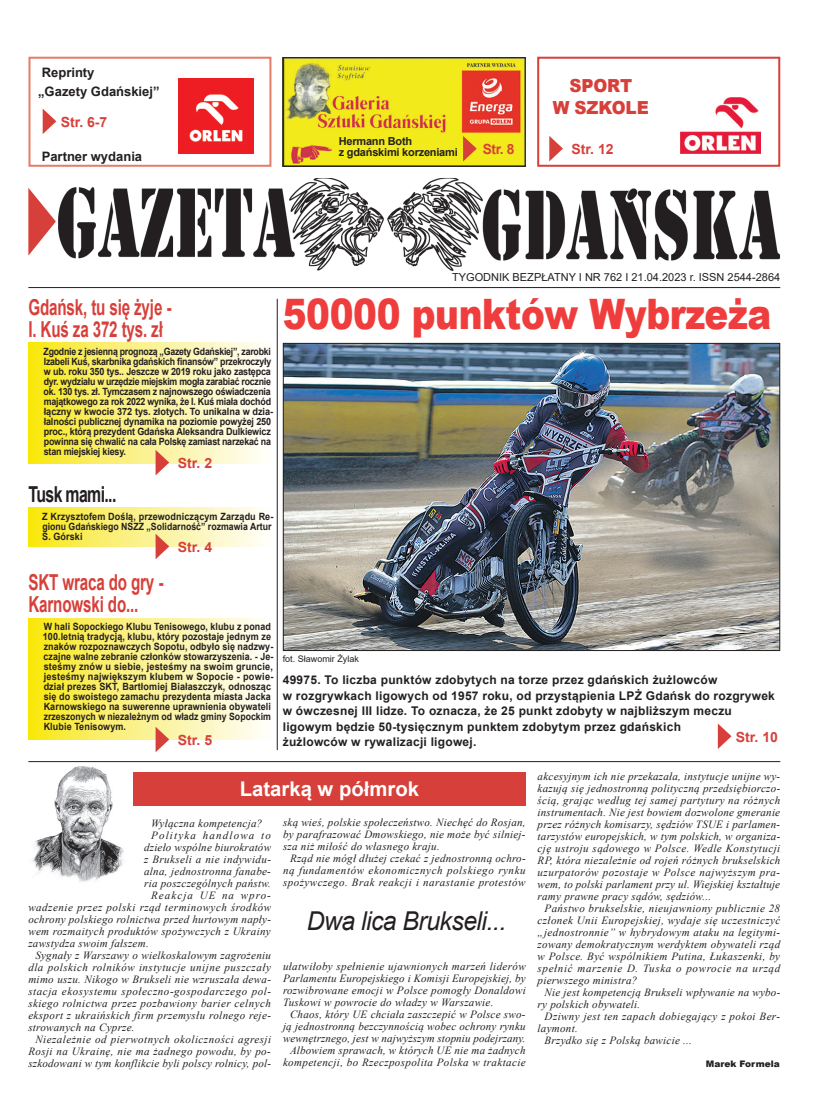
<style>
.page{position:relative;width:820px;height:1106px;background:#fff}
.page>*{position:absolute;margin:0;border:0;box-sizing:border-box;transform-origin:0 0}
.t1{font:900 42px "Arial";letter-spacing:-.01em;color:#ee3d3c;scale:.85 1}
.t2{font:italic 26px "Arial";letter-spacing:-.02em;color:#231f20;scale:.95 1}
.t3{font:700 22px/22px "Arial";letter-spacing:-.01em;color:#d7403a;scale:.69 1}
.t4{font:700 22px "Arial";letter-spacing:-.04em;color:#231f20;scale:.72 1}
.t5{font:700 20.3px "Arial";color:#fff}
.t6{font:900 18px/22px "Arial";letter-spacing:-.005em;color:#d7403a;text-align:center;scale:.93 1}
.t7{font:700 14px "Arial";color:#d7403a}
.t8{font:700 13px/19px "Arial";color:#231f20}
.t9{font:700 12px/15.5px "Arial";letter-spacing:.02em;color:#231f20}
.t10{font:italic 11px/12px "Times New Roman";letter-spacing:.025em;color:#231f20;text-align:justify}
.t11{font:italic 11px "Times New Roman";letter-spacing:.045em;color:#231f20}
.t12{font:11px "Arial";color:#231f20}
.t13{font:italic 11px "Times New Roman";letter-spacing:.05em;color:#231f20}
.t14{font:700 11px/11px "Arial";letter-spacing:-.02em;color:#231f20}
.t15{font:italic 11px "Times New Roman";letter-spacing:.105em;color:#231f20}
.t16{font:italic 11px "Times New Roman";letter-spacing:.1em;color:#231f20}
.t17{font:700 10px/10px "Arial";letter-spacing:-.02em;color:#231f20;scale:.88 1}
.t18{font:700 10px/10px "Arial";letter-spacing:.005em;color:#231f20;scale:.89 1}
.t19{font:700 10px/10px "Arial";letter-spacing:.005em;color:#231f20;scale:.9 1}
.t20{font:9px "Arial";color:#231f20}
.t21{font:900 9px "Arial";color:#231f20}
</style>
<div class="page">
<div style="left:28px;top:57px;width:243px;height:110px;border:2px solid #e47c68"></div>
<svg style="left:43px;top:109px;width:13px;height:25px"></svg>
<img style="left:179px;top:79px;width:74px;height:74px">
<img style="left:680px;top:98px;width:79px;height:55px">
<div style="left:537px;top:57px;width:243px;height:110px;border:2px solid #d7403a"></div>
<svg style="left:549px;top:136px;width:13px;height:25px"></svg>
<svg style="left:28px;top:188px;width:28px;height:68px"></svg>
<hr style="left:28px;top:287px;width:752px;height:1px;background:#231f20">
<img style="left:58px;top:178px;width:721px;height:93px">
<img style="left:283px;top:57px;width:242px;height:109px">
<svg style="left:463px;top:136px;width:13px;height:25px"></svg>
<hr style="left:28px;top:761px;width:752px;height:1px;background:#231f20">
<div style="left:133px;top:772px;width:392px;height:33px;background:#d7403a"></div>
<img style="left:32px;top:766px;width:92px;height:116px">
<img style="left:285px;top:345px;width:493px;height:304px">
<div style="left:283px;top:343px;width:497px;height:308px;border:1px solid #231f20"></div>
<svg style="left:717px;top:723px;width:14px;height:26px"></svg>
<hr style="left:276px;top:299px;width:1px;height:451px;background:#231f20">
<svg style="left:29px;top:508px;width:233px;height:38px;background:#fbf18b"></svg>
<svg style="left:28px;top:343px;width:234px;height:121px;background:#fbf18b"></svg>
<svg style="left:155px;top:450px;width:14px;height:25px"></svg>
<svg style="left:155px;top:533px;width:14px;height:26px"></svg>
<svg style="left:28px;top:618px;width:234px;height:121px;background:#fbf18b"></svg>
<svg style="left:155px;top:726px;width:14px;height:26px"></svg>
<p class="t8" style="left:38px;top:63px;width:123px">Reprinty<br>„Gazety Gdańskiej”</p>
<p class="t7" style="left:61px;top:112px;width:48px">Str. 6-7</p>
<p class="t8" style="left:42px;top:147px;width:102px">Partner wydania</p>
<p class="t14" style="left:338px;top:135px;width:120px">Hermann Both<br>z gdańskimi korzeniami</p>
<p class="t7" style="left:482px;top:139px;width:33px">Str. 8</p>
<h3 class="t6" style="left:552px;top:74px;width:105px">SPORT<br>W SZKOLE</h3>
<p class="t7" style="left:571px;top:139px;width:44px">Str. 12</p>
<h3 class="t3" style="left:28px;top:296px;width:209px">Gdańsk, tu się żyje -<br>I. Kuś za 372 tys. zł</h3>
<p class="t17" style="left:44px;top:347px;width:262px">Zgodnie z jesienną prognozą „Gazety Gdańskiej”, zarobki Izabeli Kuś, skarbnika gdańskich finansów” przekroczyły w ub. roku 350 tys.. Jeszcze w 2019 roku jako zastępca dyr. wydziału w urzędzie miejskim mogła zarabiać rocznie ok. 130 tys. zł. Tymczasem z najnowszego oświadczenia majątkowego za rok 2022 wynika, że I. Kuś miała dochód łączny w kwocie 372 tys. złotych. To unikalna w dzia&shy;łalności publicznej dynamika na poziomie powyżej 250 proc., którą prezydent Gdańska Aleksandra Dulkiewicz powinna się chwalić na cała Polskę zamiast narzekać na stan miejskiej kiesy.</p>
<p class="t7" style="left:178px;top:453px;width:36px">Str. 2</p>
<h3 class="t4" style="left:29px;top:479px;width:123px">Tusk mami...</h3>
<p class="t19" style="left:42px;top:511px;width:258px">Z Krzysztofem Doślą, przewodniczącym Zarządu Re&shy;gionu Gdańskiego NSZZ „Solidarność” rozmawia Artur<br>S. Górski</p>
<p class="t7" style="left:178px;top:537px;width:36px">Str. 4</p>
<h3 class="t3" style="left:28px;top:571px;width:197px">SKT wraca do gry -<br>Karnowski do...</h3>
<p class="t18" style="left:43px;top:622px;width:260px">W hali Sopockiego Klubu Tenisowego, klubu z ponad 100.letnią tradycją, klubu, który pozostaje jednym ze znaków rozpoznawczych Sopotu, odbyło się nadzwy&shy;czajne walne zebranie członków stowarzyszenia. - Je&shy;steśmy znów u siebie, jesteśmy na swoim gruncie, jesteśmy największym klubem w Sopocie - powie&shy;dział prezes SKT, Bartłomiej Białaszczyk, odnosząc się do swoistego zamachu prezydenta miasta Jacka Karnowskiego na suwerenne uprawnienia obywateli zrzeszonych w niezależnym od władz gminy Sopockim Klubie Tenisowym.</p>
<p class="t7" style="left:178px;top:730px;width:36px">Str. 5</p>
<p class="t12" style="left:452px;top:269px;width:329px">TYGODNIK BEZPŁATNY I NR 762 I 21.04.2023 r. ISSN 2544-2864</p>
<h1 class="t1" style="left:283px;top:283px;width:576px">50000 punktów Wybrzeża</h1>
<p class="t20" style="left:283px;top:652px;width:78px">fot. Sławomir Żylak</p>
<p class="t9" style="left:283px;top:672px;width:493px">49975. To liczba punktów zdobytych na torze przez gdańskich żużlowców<br>w rozgrywkach ligowych od 1957 roku, od przystąpienia LPŻ Gdańsk do rozgrywek w ówczesnej III lidze. To oznacza, że 25 punkt zdobyty w najbliższym meczu ligowym będzie 50-tysięcznym punktem zdobytym przez gdańskich<br>żużlowców w rywalizacji ligowej.</p>
<p class="t7" style="left:735px;top:726px;width:44px">Str. 10</p>
<h3 class="t5" style="left:240px;top:774px;width:181px">Latarką w półmrok</h3>
<p class="t10" style="left:151px;top:816px;width:113px">Wyłączna kompetencja?</p>
<p class="t15" style="left:151px;top:827px;width:121px">Polityka handlowa to</p>
<p class="t10" style="left:144px;top:840px;width:128px">dzieło wspólne biurokratów</p>
<p class="t10" style="left:144px;top:852px;width:128px">z Brukseli a nie indywidu-</p>
<p class="t10" style="left:144px;top:864px;width:128px">alna, jednostronna fanabe-</p>
<p class="t10" style="left:144px;top:876px;width:128px">ria poszczególnych państw.</p>
<p class="t16" style="left:151px;top:887px;width:121px">Reakcja UE na wpro-</p>
<p class="t11" style="left:28px;top:899px;width:244px">wadzenie przez polski rząd terminowych środków</p>
<p class="t10" style="left:28px;top:912px;width:244px">ochrony polskiego rolnictwa przed hurtowym napły-</p>
<p class="t10" style="left:28px;top:924px;width:244px">wem rozmaitych produktów spożywczych z Ukrainy</p>
<p class="t10" style="left:28px;top:936px;width:122px">zawstydza swoim fałszem.</p>
<p class="t10" style="left:35px;top:948px;width:237px">Sygnały z Warszawy o wielkoskalowym zagrożeniu</p>
<p class="t11" style="left:28px;top:959px;width:244px">dla polskich rolników instytucje unijne puszczały</p>
<p class="t10" style="left:28px;top:972px;width:244px">mimo uszu. Nikogo w Brukseli nie wzruszała dewa-</p>
<p class="t13" style="left:28px;top:983px;width:244px">stacja ekosystemu społeczno-gospodarczego pol-</p>
<p class="t10" style="left:28px;top:996px;width:244px">skiego rolnictwa przez pozbawiony barier celnych</p>
<p class="t10" style="left:28px;top:1008px;width:244px">eksport z ukraińskich firm przemysłu rolnego reje-</p>
<p class="t10" style="left:28px;top:1020px;width:108px">strowanych na Cyprze.</p>
<p class="t11" style="left:35px;top:1031px;width:237px">Niezależnie od pierwotnych okoliczności agresji</p>
<p class="t10" style="left:28px;top:1044px;width:244px">Rosji na Ukrainę, nie ma żadnego powodu, by po-</p>
<p class="t10" style="left:28px;top:1056px;width:244px">szkodowani w tym konflikcie byli polscy rolnicy, pol-</p>
<p class="t10" style="left:283px;top:816px;width:244px">ską wieś, polskie społeczeństwo. Niechęć do Rosjan, by parafrazować Dmowskiego, nie może być silniej&shy;sza niż miłość do własnego kraju.</p>
<p class="t10" style="left:283px;top:852px;width:244px;text-indent:7px">Rząd nie mógł dłużej czekać z jednostronną ochro&shy;ną fundamentów ekonomicznych polskiego rynku spożywczego. Brak reakcji i narastanie protestów</p>
<h2 class="t2" style="left:306px;top:904px;width:211px">Dwa lica Brukseli...</h2>
<p class="t10" style="left:283px;top:960px;width:244px">ułatwiłoby spełnienie ujawnionych marzeń liderów Parlamentu Europejskiego i Komisji Europejskiej, by rozwibrowane emocji w Polsce pomogły Donaldowi Tuskowi w powrocie do władzy w Warszawie.</p>
<p class="t10" style="left:283px;top:1008px;width:244px;text-align:right">Chaos, który UE chciała zaszczepić w Polsce swo&shy;ją jednostronną bezczynnością wobec ochrony rynku wewnętrznego, jest w najwyższym stopniu podejrzany.<br>Albowiem sprawach, w których UE nie ma żadnych kompetencji, bo Rzeczpospolita Polska w traktacie</p>
<p class="t10" style="left:537px;top:770px;width:244px">akcesyjnym ich nie przekazała, instytucje unijne wy&shy;kazują się jednostronną polityczną przedsiębiorczo&shy;ścią, grając według tej samej partytury na różnych instrumentach. Nie jest bowiem dozwolone gmeranie przez różnych komisarzy, sędziów TSUE i parlamen&shy;tarzystów europejskich, w tym polskich, w organiza&shy;cję ustroju sądowego w Polsce. Wedle Konstytucji RP, która niezależnie od rojeń różnych brukselskich uzurpatorów pozostaje w Polsce najwyższym pra&shy;wem, to polski parlament przy ul. Wiejskiej kształtuje ramy prawne pracy sądów, sędziów...</p>
<p class="t10" style="left:537px;top:902px;width:244px;text-indent:7px">Państwo brukselskie, nieujawniony publicznie 28 członek Unii Europejskiej, wydaje się uczestniczyć „jednostronnie” w hybrydowym ataku na legitymi&shy;zowany demokratycznym werdyktem obywateli rząd w Polsce. Być wspólnikiem Putina, Łukaszenki, by spełnić marzenie D. Tuska o powrocie na urząd pierwszego ministra?</p>
<p class="t10" style="left:537px;top:986px;width:244px;text-indent:7px">Nie jest kompetencją Brukseli wpływanie na wybo&shy;ry polskich obywateli.</p>
<p class="t10" style="left:544px;top:1010px;width:237px">Dziwny jest ten zapach dobiegający z pokoi Ber-</p>
<p class="t10" style="left:537px;top:1022px;width:42px">laymont.</p>
<p class="t10" style="left:544px;top:1034px;width:149px">Brzydko się z Polską bawicie ...</p>
<p class="t21" style="left:705px;top:1056px;width:75px">Marek Formela</p>
</div>
